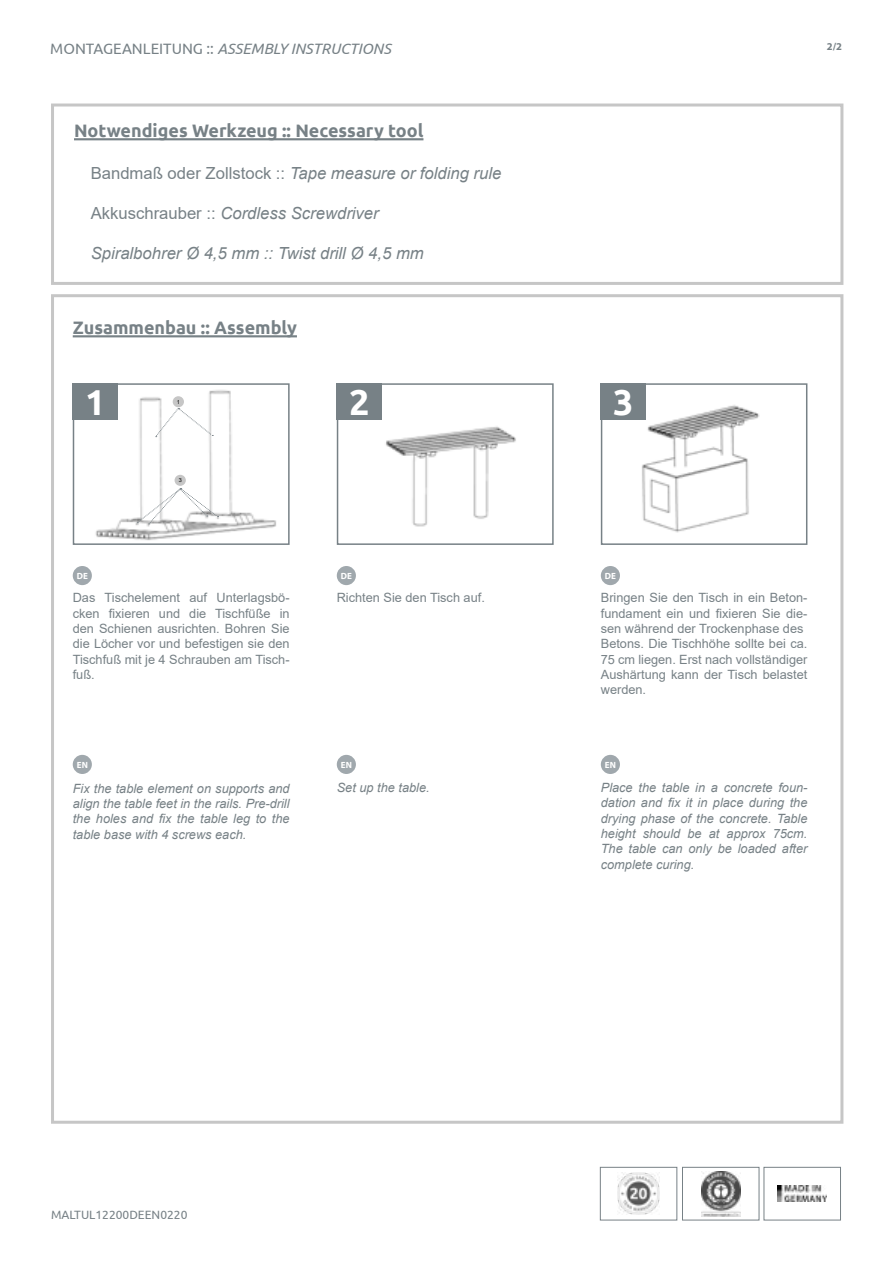
<style>
.page{position:relative;width:893px;height:1263px;background:#fff}
.page>*{position:absolute;margin:0;border:0;box-sizing:border-box;transform-origin:0 0}
.t1{font:700 36px "Ubuntu";color:#fff}
.t2{font:700 18px "Ubuntu";color:#778186}
.t3{font:italic 16.65px "Arial";color:#778186}
.t4{font:italic 15px "Ubuntu";color:#778186}
.t5{font:12.75px/15.3px "Arial";color:#778186;text-align:justify}
.t6{font:italic 12.75px/15.3px "Arial";color:#778186;text-align:justify}
.t7{font:12px "Ubuntu";color:#778186}
.t8{font:700 10.5px "Myriad Pro";color:#778186}
.t9{font:700 9px "Myriad Pro";letter-spacing:.025em;color:#fff}
.t10{font:5.55px "Arial";color:#000}
.s1{font-style:normal}
</style>
<div class="page">
<div style="left:51px;top:104px;width:792px;height:181px;border:3px solid #c6c6c6"></div>
<hr style="left:74px;top:138px;width:349px;height:2px;background:#778186">
<hr style="left:73px;top:335px;width:224px;height:2px;background:#778186">
<img style="left:95px;top:390px;width:181px;height:151px">
<div style="left:73px;top:383px;width:217px;height:162px;border:2px solid #778186"></div>
<img style="left:386px;top:426px;width:130px;height:101px">
<div style="left:337px;top:383px;width:217px;height:162px;border:2px solid #778186"></div>
<img style="left:642px;top:405px;width:118px;height:128px">
<div style="left:601px;top:383px;width:206px;height:162px;border:2px solid #778186"></div>
<div style="left:73px;top:383px;width:45px;height:37px;background:#778186"></div>
<div style="left:337px;top:383px;width:45px;height:37px;background:#778186"></div>
<div style="left:601px;top:383px;width:45px;height:37px;background:#778186"></div>
<div style="left:73px;top:566px;width:19px;height:19px;background:#a0a8ad;border-radius:50%"></div>
<div style="left:73px;top:755px;width:19px;height:19px;background:#a0a8ad;border-radius:50%"></div>
<div style="left:337px;top:566px;width:19px;height:19px;background:#a0a8ad;border-radius:50%"></div>
<div style="left:601px;top:566px;width:19px;height:19px;background:#a0a8ad;border-radius:50%"></div>
<div style="left:337px;top:755px;width:19px;height:19px;background:#a0a8ad;border-radius:50%"></div>
<div style="left:601px;top:755px;width:19px;height:19px;background:#a0a8ad;border-radius:50%"></div>
<div style="left:173px;top:396px;width:11px;height:11px;background:#c6c6c6;border-radius:50%"></div>
<img style="left:617px;top:1172px;width:43px;height:43px">
<div style="left:600px;top:1167px;width:77px;height:53px;border:1px solid #778186"></div>
<img style="left:778px;top:1186px;width:49px;height:15px">
<div style="left:764px;top:1167px;width:77px;height:53px;border:1px solid #778186"></div>
<img style="left:701px;top:1171px;width:39px;height:46px">
<div style="left:682px;top:1167px;width:77px;height:53px;border:1px solid #778186"></div>
<svg style="left:155px;top:408px;width:58px;height:29px"></svg>
<div style="left:175px;top:475px;width:11px;height:11px;background:#c6c6c6;border-radius:50%"></div>
<svg style="left:137px;top:488px;width:82px;height:36px"></svg>
<p class="t4" style="left:50px;top:39px;width:342px"><span class="s1">MONTAGEANLEITUNG ::</span> ASSEMBLY INSTRUCTIONS</p>
<p class="t8" style="left:827px;top:41px;width:17px">2/2</p>
<h2 class="t2" style="left:74px;top:120px;width:351px">Notwendiges Werkzeug :: Necessary tool</h2>
<h3 class="t3" style="left:91px;top:162px;width:412px"><span class="s1">Bandmaß oder Zollstock ::</span> Tape measure or folding rule</h3>
<h3 class="t3" style="left:91px;top:202px;width:290px"><span class="s1">Akkuschrauber ::</span> Cordless Screwdriver</h3>
<h3 class="t3" style="left:91px;top:242px;width:335px">Spiralbohrer Ø 4,5 mm :: Twist drill Ø 4,5 mm</h3>
<h2 class="t2" style="left:73px;top:317px;width:226px">Zusammenbau :: Assembly</h2>
<h1 class="t1" style="left:85px;top:380px;width:22px">1</h1>
<h1 class="t1" style="left:349px;top:380px;width:22px">2</h1>
<h1 class="t1" style="left:613px;top:380px;width:22px">3</h1>
<p class="t10" style="left:177px;top:398px;width:5px">1</p>
<p class="t9" style="left:77px;top:571px;width:13px">DE</p>
<p class="t10" style="left:179px;top:477px;width:5px">3</p>
<p class="t9" style="left:341px;top:571px;width:13px">DE</p>
<p class="t9" style="left:605px;top:571px;width:13px">DE</p>
<p class="t5" style="left:73px;top:590px;width:218px">Das Tischelement auf Unterlagsbö&shy;cken fixieren und die Tischfüße in den Schienen ausrichten. Bohren Sie die Löcher vor und befestigen sie den Tischfuß mit je 4 Schrauben am Tisch&shy;fuß.</p>
<p class="t5" style="left:337px;top:590px;width:150px">Richten Sie den Tisch auf.</p>
<p class="t5" style="left:601px;top:590px;width:208px;text-align:left">Bringen Sie den Tisch in ein Beton&shy;fundament ein und fixieren Sie die&shy;sen während der Trockenphase des<br>Betons. Die Tischhöhe sollte bei ca.<br>75 cm liegen. Erst nach vollständiger<br>Aushärtung kann der Tisch belastet werden.</p>
<p class="t9" style="left:77px;top:760px;width:13px">EN</p>
<p class="t6" style="left:73px;top:781px;width:218px">Fix the table element on supports and align the table feet in the rails. Pre-drill the holes and fix the table leg to the table base with 4 screws each.</p>
<p class="t6" style="left:337px;top:780px;width:94px">Set up the table.</p>
<p class="t6" style="left:601px;top:780px;width:208px">Place the table in a concrete foun&shy;dation and fix it in place during the drying phase of the concrete. Table height should be at approx 75cm.<br>The table can only be loaded after complete curing.</p>
<p class="t9" style="left:341px;top:760px;width:13px">EN</p>
<p class="t9" style="left:605px;top:760px;width:13px">EN</p>
<p class="t7" style="left:51px;top:1207px;width:138px">MALTUL12200DEEN0220</p>
</div>
